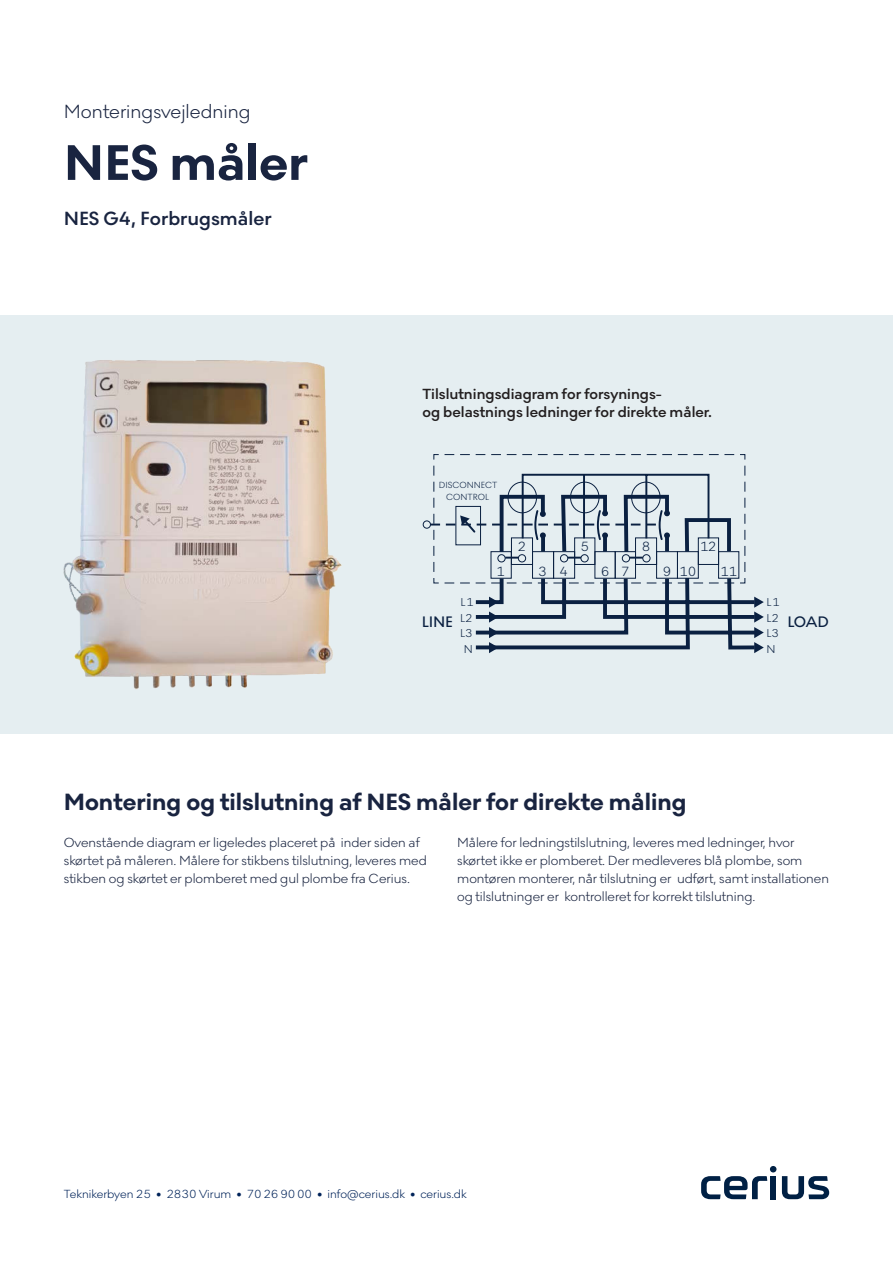
<style>
.page{position:relative;width:893px;height:1263px;background:#fff}
.page>*{position:absolute;margin:0;border:0;box-sizing:border-box;transform-origin:0 0}
.t1{font:700 51px "Noir No 1";color:#192440}
.Lille_rubrik{font:700 24px "Noir No 1";color:#192440}
.t2{font:200 19.5px "Noir No 1";color:#192440}
.t3{font:600 19.5px "Noir No 1";color:#192440}
.t4{font:500 15.6px "Noir No 1";letter-spacing:-.01em;color:#0a2041}
.t5{font:15.15px "Arial";color:#002359}
.t6{font:600 15px "Noir No 1";color:#231f20}
.t7{font:200 13.65px "Noir No 1";color:#0a2041}
.Brødtekst{font:200 13.5px/18px "Noir No 1";color:#192440}
.t8{font:200 12px "Noir No 1";color:#002359}
.t9{font:200 11.7px/15.6px "Noir No 1";letter-spacing:-.01em;color:#0a2041;text-align:center}
.t10{font:200 9.15px/12px "Noir No 1";color:#0a2041;text-align:center}
</style>
<div class="page">
<div style="left:0;top:316px;width:893px;height:418px;background:#e5eef1"></div>
<svg style="left:782px;top:1176px;width:47px;height:23px"></svg>
<svg style="left:701px;top:1166px;width:75px;height:33px"></svg>
<img style="left:63px;top:360px;width:279px;height:330px">
<div style="left:423px;top:520px;width:8px;height:9px;border:1px solid #0a2041;border-radius:50%"></div>
<svg style="left:430px;top:454px;width:334px;height:199px"></svg>
<p class="t2" style="left:64px;top:96px;width:188px">Monteringsvejledning</p>
<p class="t1" style="left:64px;top:124px;width:246px">NES måler</p>
<p class="t3" style="left:64px;top:204px;width:210px">NES G4, Forbrugsmåler</p>
<p class="t6" style="left:422px;top:383px;width:241px">Tilslutningsdiagram for forsynings-</p>
<p class="t6" style="left:422px;top:401px;width:291px">og belastnings ledninger for direkte måler.</p>
<p class="t10" style="left:439px;top:478px;width:60px">DISCONNECT<br>CONTROL</p>
<p class="t4" style="left:422px;top:610px;width:33px">LINE</p>
<p class="t7" style="left:517px;top:536px;width:10px">2</p>
<p class="t7" style="left:642px;top:536px;width:10px">8</p>
<p class="t7" style="left:700px;top:536px;width:18px">12</p>
<p class="t7" style="left:580px;top:536px;width:10px">5</p>
<p class="t7" style="left:497px;top:561px;width:10px">1</p>
<p class="t7" style="left:538px;top:561px;width:31px">3 4</p>
<p class="t7" style="left:601px;top:561px;width:31px">6 7</p>
<p class="t7" style="left:663px;top:561px;width:35px">9 10</p>
<p class="t7" style="left:721px;top:561px;width:19px">11</p>
<p class="t9" style="left:460px;top:594px;width:15px">L1<br>L2<br>L3<br>N</p>
<p class="t9" style="left:766px;top:594px;width:15px;text-align:justify">L1<br>L2<br>L3<br>N</p>
<p class="t4" style="left:788px;top:610px;width:43px">LOAD</p>
<p class="Lille_rubrik" style="left:64px;top:783px;width:624px">Montering og tilslutning af NES måler for direkte måling</p>
<p class="Brødtekst" style="left:64px;top:833px;width:365px">Ovenstående diagram er ligeledes placeret på inder siden af skørtet på måleren. Målere for stikbens tilslutning, leveres med stikben og skørtet er plomberet med gul plombe fra Cerius.</p>
<p class="Brødtekst" style="left:457px;top:833px;width:374px">Målere for ledningstilslutning, leveres med ledninger, hvor skørtet ikke er plomberet. Der medleveres blå plombe, som montøren monterer, når tilslutning er udført, samt installationen og tilslutninger er kontrolleret for korrekt tilslutning.</p>
<p class="t8" style="left:64px;top:1185px;width:89px">Teknikerbyen 25</p>
<p class="t5" style="left:156px;top:1184px;width:7px">•</p>
<p class="t8" style="left:166px;top:1185px;width:67px">2830 Virum</p>
<p class="t5" style="left:236px;top:1184px;width:7px">•</p>
<p class="t8" style="left:247px;top:1185px;width:67px">70 26 90 00</p>
<p class="t5" style="left:317px;top:1184px;width:7px">•</p>
<p class="t8" style="left:327px;top:1185px;width:79px">info@cerius.dk</p>
<p class="t5" style="left:410px;top:1184px;width:7px">•</p>
<p class="t8" style="left:420px;top:1185px;width:48px">cerius.dk</p>
</div>
